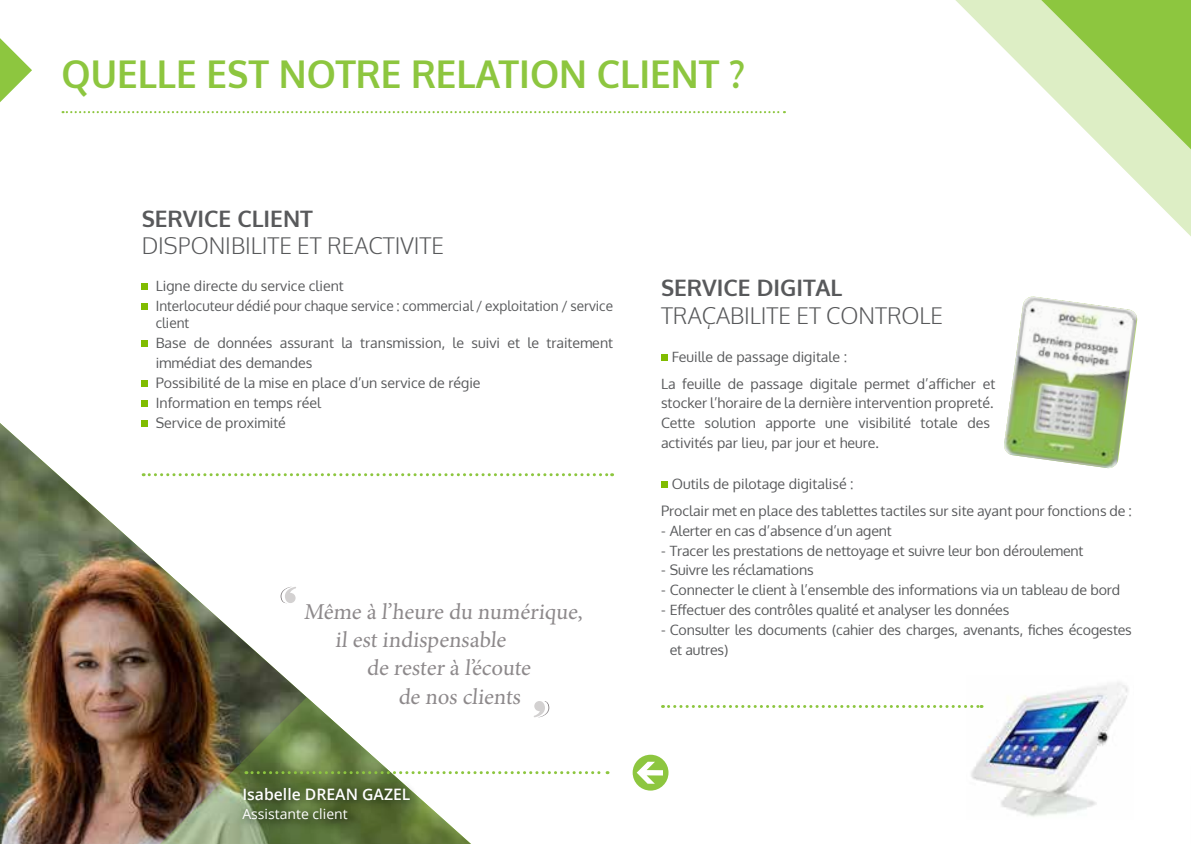
<style>
.page{position:relative;width:1191px;height:844px;background:#fff}
.page>*{position:absolute;margin:0;border:0;box-sizing:border-box;transform-origin:0 0}
.t1{font:700 38.32px "Oxygen";color:#8dc63f;scale:.96 1}
.t2{font:22.75px "Minion Pro";color:#8d898b}
.t3{font:300 22.75px "Oxygen";color:#58595b}
.t4{font:700 22.75px "Oxygen";color:#58595b}
.t5{font:600 15.75px "Open Sans";color:#fff}
.t6{font:14.17px/19.8px "Oxygen";color:#58595b}
.t7{font:14.17px/19.8px "Oxygen";color:#58595b;scale:.96 1}
.t8{font:14px "Open Sans";color:#fff}
</style>
<div class="page">
<svg style="left:661px;top:354px;width:6px;height:6px"></svg>
<svg style="left:661px;top:481px;width:6px;height:6px"></svg>
<svg style="left:142px;top:283px;width:6px;height:6px"></svg>
<svg style="left:142px;top:303px;width:6px;height:6px"></svg>
<div style="left:142px;top:340px;width:6px;height:7px;background:#80bc00"></div>
<svg style="left:142px;top:380px;width:6px;height:6px"></svg>
<svg style="left:142px;top:400px;width:6px;height:6px"></svg>
<svg style="left:142px;top:420px;width:6px;height:3px"></svg>
<svg style="left:0;top:38px;width:32px;height:64px"></svg>
<svg style="left:63px;top:111px;width:722px;height:2px"></svg>
<svg style="left:471px;top:473px;width:141px;height:3px"></svg>
<svg style="left:955px;top:0;width:236px;height:236px"></svg>
<svg style="left:1041px;top:0;width:150px;height:149px;background:#b9dc89"></svg>
<img style="left:0;top:423px;width:471px;height:420px">
<img style="left:85px;top:697px;width:471px;height:146px">
<div style="left:235px;top:780px;width:185px;height:50px;background:#000;opacity:.75"></div>
<div style="left:632px;top:754px;width:36px;height:36px;background:#8dc63f;border-radius:50%"></div>
<svg style="left:636px;top:761px;width:27px;height:22px"></svg>
<svg style="left:246px;top:771px;width:362px;height:3px"></svg>
<img style="left:1004px;top:296px;width:132px;height:172px">
<img style="left:966px;top:682px;width:162px;height:135px">
<svg style="left:662px;top:704px;width:320px;height:3px"></svg>
<h1 class="t1" style="left:61px;top:50px;width:713px">QUELLE EST NOTRE RELATION CLIENT ?</h1>
<h2 class="t4" style="left:142px;top:204px;width:173px">SERVICE CLIENT</h2>
<h2 class="t3" style="left:142px;top:231px;width:304px">DISPONIBILITE ET REACTIVITE</h2>
<p class="t6" style="left:156px;top:276px;width:459px">Ligne directe du service client<br>Interlocuteur dédié pour chaque service : commercial / exploitation / service</p>
<p class="t7" style="left:156px;top:313px;width:478px">client<br>Base de données assurant la transmission, le suivi et le traitement immédiat des demandes<br>Possibilité de la mise en place d’un service de régie<br>Information en temps réel<br>Service de proximité</p>
<h2 class="t2" style="left:304px;top:596px;width:283px">Même à l’heure du numérique,</h2>
<h2 class="t2" style="left:335px;top:624px;width:175px">il est indispensable</h2>
<h2 class="t2" style="left:367px;top:652px;width:168px">de rester à l’écoute</h2>
<h2 class="t2" style="left:398px;top:681px;width:126px">de nos clients</h2>
<p class="t5" style="left:242px;top:783px;width:169px">Isabelle DREAN GAZEL</p>
<p class="t8" style="left:242px;top:804px;width:107px">Assistante client</p>
<h2 class="t4" style="left:661px;top:274px;width:183px">SERVICE DIGITAL</h2>
<h2 class="t3" style="left:661px;top:301px;width:284px">TRAÇABILITE ET CONTROLE</h2>
<p class="t6" style="left:661px;top:343px;width:336px;line-height:26.8px;text-indent:11px">Feuille de passage digitale :<br>La feuille de passage digitale permet d’afficher et</p>
<p class="t6" style="left:661px;top:393px;width:334px">stocker l’horaire de la dernière intervention propreté.<br>Cette solution apporte une visibilité totale des activités par lieu, par jour et heure.</p>
<p class="t6" style="left:661px;top:470px;width:472px;line-height:26.8px;text-indent:11px">Outils de pilotage digitalisé :<br>Proclair met en place des tablettes tactiles sur site ayant pour fonctions de :</p>
<p class="t6" style="left:661px;top:520px;width:232px">- Alerter en cas d’absence d’un agent</p>
<p class="t6" style="left:661px;top:540px;width:424px">- Tracer les prestations de nettoyage et suivre leur bon déroulement</p>
<p class="t6" style="left:661px;top:560px;width:154px">- Suivre les réclamations</p>
<p class="t6" style="left:661px;top:580px;width:460px">- Connecter le client à l’ensemble des informations via un tableau de bord</p>
<p class="t6" style="left:661px;top:600px;width:350px">- Effectuer des contrôles qualité et analyser les données</p>
<p class="t6" style="left:670px;top:620px;width:463px;text-indent:-9px">- Consulter les documents (cahier des charges, avenants, fiches écogestes et autres)</p>
</div>
